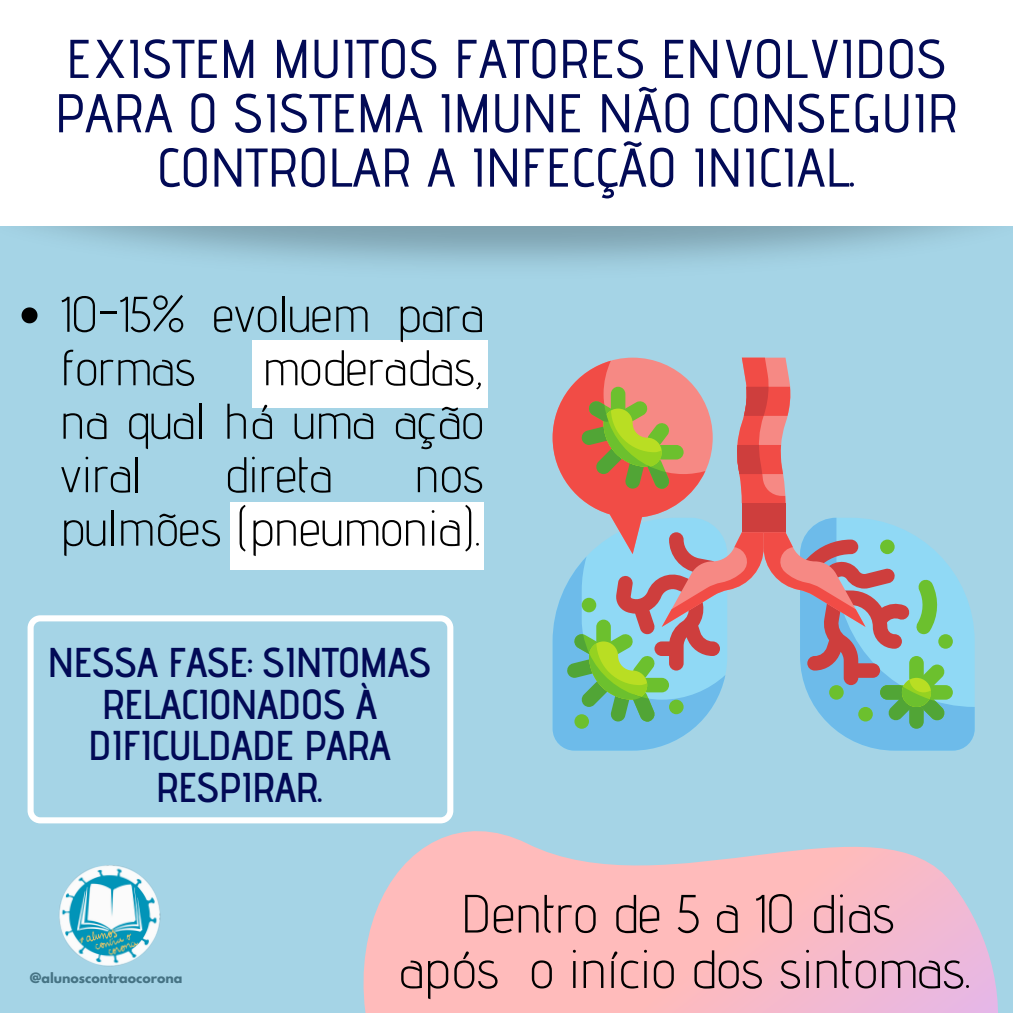
<style>
.page{position:relative;width:1013px;height:1013px;background:#fff}
.page>*{position:absolute;margin:0;border:0;box-sizing:border-box;transform-origin:0 0}
.t1{font:500 54.5px/54.4px "Advent Pro";color:#020a56;text-align:center}
.t2{font:300 53.75px/55.4px "Advent Pro";color:#000;text-align:center}
.t3{font:300 50px/53.5px "Advent Pro";color:#000}
.t4{font:600 41.62px/41.6px "Advent Pro";letter-spacing:-.025em;color:#020a56;text-align:center}
.t5{font:700 12.62px "League Spartan";color:#467384}
</style>
<div class="page">
<div style="left:0;top:0;width:1012px;height:1012px;background:#a5d4e6"></div>
<svg style="left:290px;top:626px;width:708px;height:386px"></svg>
<div style="left:252px;top:341px;width:236px;height:67px;background:#fff"></div>
<div style="left:230px;top:502px;width:254px;height:67px;background:#fff"></div>
<img style="left:0;top:225px;width:1012px;height:99px">
<div style="left:0;top:0;width:1012px;height:225px;background:#fff"></div>
<img style="left:27px;top:747px;width:263px;height:220px">
<svg style="left:552px;top:357px;width:422px;height:393px"></svg>
<svg style="left:28px;top:615px;width:425px;height:208px"></svg>
<svg style="left:22px;top:307px;width:15px;height:16px"></svg>
<p class="t1" style="left:55px;top:31px;width:904px">EXISTEM MUITOS FATORES ENVOLVIDOS<br>PARA O SISTEMA IMUNE NÃO CONSEGUIR<br>CONTROLAR A INFECÇÃO INICIAL.</p>
<p class="t3" style="left:60px;top:287px;width:425px">10-15% evoluem para formas</p>
<p class="t3" style="left:60px;top:340px;width:425px;text-align:justify;text-indent:202px">moderadas, na qual há uma ação viral</p>
<p class="t3" style="left:224px;top:447px;width:109px">direta</p>
<p class="t3" style="left:60px;top:447px;width:425px;text-align:right">nos<br>pulmões (pneumonia).</p>
<p class="t4" style="left:48px;top:641px;width:386px">NESSA FASE: SINTOMAS<br>RELACIONADOS À<br>DIFICULDADE PARA<br>RESPIRAR.</p>
<p class="t5" style="left:30px;top:971px;width:154px">@alunoscontraocorona</p>
<p class="t2" style="left:399px;top:885px;width:574px">Dentro de 5 a 10 dias<br>após o início dos sintomas.</p>
</div>
